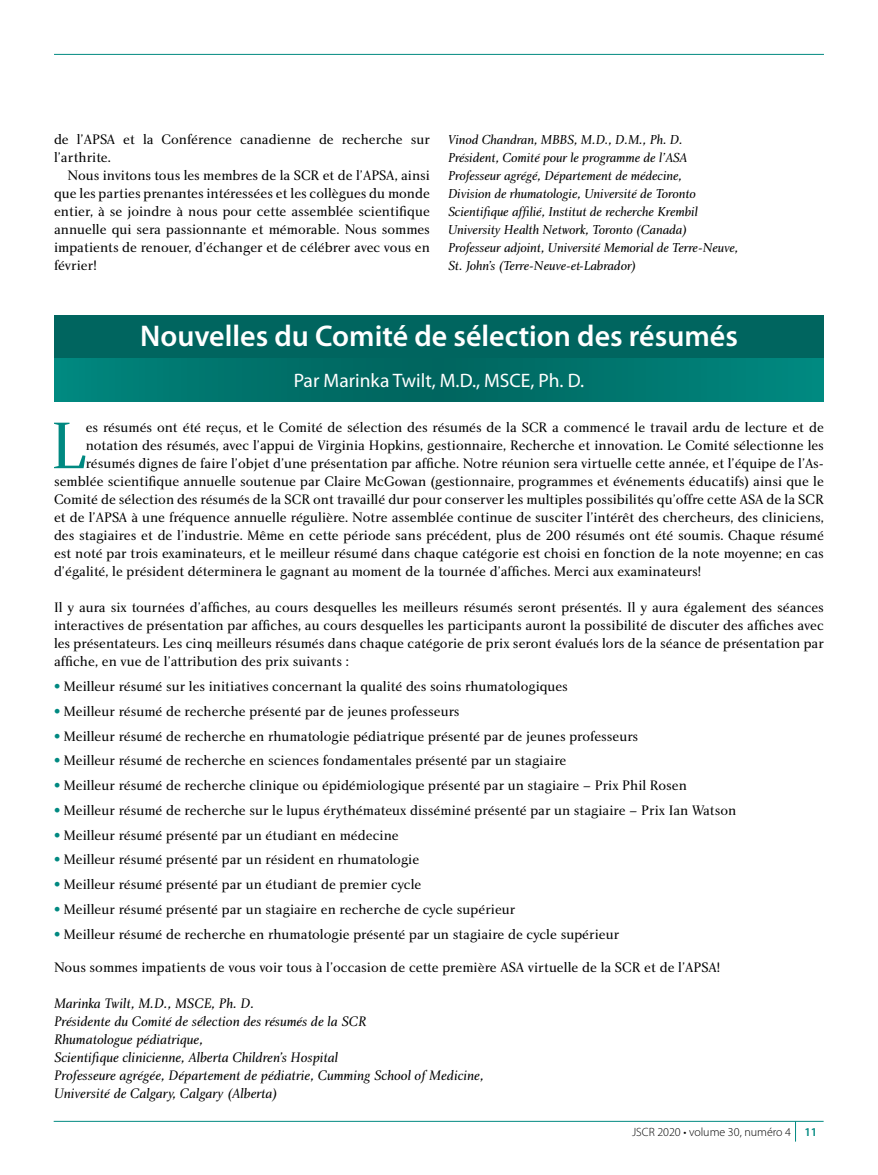
<style>
.page{position:relative;width:878px;height:1175px;background:#fff}
.page>*{position:absolute;margin:0;border:0;box-sizing:border-box;transform-origin:0 0}
.t1{font:68.25px "Charlotte Book Plain";color:#008981}
.t2{font:600 30px "Myriad Pro";color:#fff}
.t3{font:19.5px "Myriad Pro";color:#fff}
.t4{font:14.25px/18px "Charlotte Book Plain";color:#000;text-align:justify}
.t5{font:14.25px/18px "Charlotte Book Italic Plain";color:#000}
.t6{font:13.5px/18px "Charlotte Book Italic Plain";letter-spacing:-.005em;color:#000}
.t7{font:300 12px "Myriad Pro";color:#000}
.s1{color:#008981}
.s2{font-weight:600;color:#008981}
</style>
<div class="page">
<hr style="left:54px;top:54px;width:770px;height:1px;background:#008981">
<hr style="left:54px;top:1120px;width:769px;height:1px;background:#008981">
<svg style="left:795px;top:1121px;width:1px;height:20px"></svg>
<div style="left:54px;top:315px;width:770px;height:43px;background:#00655f"></div>
<svg style="left:54px;top:358px;width:770px;height:43px;background:#00756e"></svg>
<p class="t4" style="left:54px;top:130px;width:377px">de l’APSA et la Conférence canadienne de recherche sur l’arthrite.</p>
<p class="t4" style="left:54px;top:166px;width:377px;text-indent:13px">Nous invitons tous les membres de la SCR et de l’APSA, ainsi que les parties prenantes intéressées et les collègues du monde entier, à se joindre à nous pour cette assemblée scientifique annuelle qui sera passionnante et mémorable. Nous sommes impatients de renouer, d’échanger et de célébrer avec vous en février!</p>
<p class="t6" style="left:448px;top:130px;width:292px">Vinod Chandran, MBBS, M.D., D.M., Ph. D.<br>Président, Comité pour le programme de l’ASA Professeur agrégé, Département de médecine,<br>Division de rhumatologie, Université de Toronto Scientifique affilié, Institut de recherche Krembil University Health Network, Toronto (Canada)<br>Professeur adjoint, Université Memorial de Terre-Neuve, St. John’s (Terre-Neuve-et-Labrador)</p>
<h2 class="t2" style="left:140px;top:319px;width:599px">Nouvelles du Comité de sélection des résumés</h2>
<h3 class="t3" style="left:294px;top:370px;width:292px">Par Marinka Twilt, M.D., MSCE, Ph. D.</h3>
<h1 class="t1" style="left:51px;top:405px;width:37px">L</h1>
<p class="t4" style="left:86px;top:418px;width:739px">es résumés ont été reçus, et le Comité de sélection des résumés de la SCR a commencé le travail ardu de lecture et de</p>
<p class="t4" style="left:86px;top:436px;width:739px">notation des résumés, avec l’appui de Virginia Hopkins, gestionnaire, Recherche et innovation. Le Comité sélectionne les</p>
<p class="t4" style="left:86px;top:454px;width:739px">résumés dignes de faire l’objet d’une présentation par affiche. Notre réunion sera virtuelle cette année, et l’équipe de l’As-</p>
<p class="t4" style="left:54px;top:472px;width:771px">semblée scientifique annuelle soutenue par Claire McGowan (gestionnaire, programmes et événements éducatifs) ainsi que le</p>
<p class="t4" style="left:54px;top:490px;width:771px">Comité de sélection des résumés de la SCR ont travaillé dur pour conserver les multiples possibilités qu’offre cette ASA de la SCR</p>
<p class="t4" style="left:54px;top:508px;width:771px">et de l’APSA à une fréquence annuelle régulière. Notre assemblée continue de susciter l’intérêt des chercheurs, des cliniciens,</p>
<p class="t4" style="left:54px;top:526px;width:771px">des stagiaires et de l’industrie. Même en cette période sans précédent, plus de 200 résumés ont été soumis. Chaque résumé</p>
<p class="t4" style="left:54px;top:544px;width:771px">est noté par trois examinateurs, et le meilleur résumé dans chaque catégorie est choisi en fonction de la note moyenne; en cas</p>
<p class="t4" style="left:54px;top:562px;width:648px">d’égalité, le président déterminera le gagnant au moment de la tournée d’affiches. Merci aux examinateurs!</p>
<p class="t4" style="left:54px;top:598px;width:771px">Il y aura six tournées d’affiches, au cours desquelles les meilleurs résumés seront présentés. Il y aura également des séances interactives de présentation par affiches, au cours desquelles les participants auront la possibilité de discuter des affiches avec les présentateurs. Les cinq meilleurs résumés dans chaque catégorie de prix seront évalués lors de la séance de présentation par affiche, en vue de l’attribution des prix suivants :</p>
<p class="t4" style="left:54px;top:677px;width:515px"><span class="s1">•</span> Meilleur résumé sur les initiatives concernant la qualité des soins rhumatologiques</p>
<p class="t4" style="left:54px;top:702px;width:407px"><span class="s1">•</span> Meilleur résumé de recherche présenté par de jeunes professeurs</p>
<p class="t4" style="left:54px;top:726px;width:585px"><span class="s1">•</span> Meilleur résumé de recherche en rhumatologie pédiatrique présenté par de jeunes professeurs</p>
<p class="t4" style="left:54px;top:751px;width:514px"><span class="s1">•</span> Meilleur résumé de recherche en sciences fondamentales présenté par un stagiaire</p>
<p class="t4" style="left:54px;top:776px;width:634px"><span class="s1">•</span> Meilleur résumé de recherche clinique ou épidémiologique présenté par un stagiaire – Prix Phil Rosen</p>
<p class="t4" style="left:54px;top:801px;width:683px"><span class="s1">•</span> Meilleur résumé de recherche sur le lupus érythémateux disséminé présenté par un stagiaire – Prix Ian Watson</p>
<p class="t4" style="left:54px;top:825px;width:346px"><span class="s1">•</span> Meilleur résumé présenté par un étudiant en médecine</p>
<p class="t4" style="left:54px;top:850px;width:367px"><span class="s1">•</span> Meilleur résumé présenté par un résident en rhumatologie</p>
<p class="t4" style="left:54px;top:875px;width:369px"><span class="s1">•</span> Meilleur résumé présenté par un étudiant de premier cycle</p>
<p class="t4" style="left:54px;top:900px;width:463px"><span class="s1">•</span> Meilleur résumé présenté par un stagiaire en recherche de cycle supérieur</p>
<p class="t4" style="left:54px;top:924px;width:566px"><span class="s1">•</span> Meilleur résumé de recherche en rhumatologie présenté par un stagiaire de cycle supérieur</p>
<p class="t4" style="left:54px;top:958px;width:667px">Nous sommes impatients de vous voir tous à l’occasion de cette première ASA virtuelle de la SCR et de l’APSA!</p>
<p class="t5" style="left:54px;top:994px;width:431px">Marinka Twilt, M.D., MSCE, Ph. D.<br>Présidente du Comité de sélection des résumés de la SCR<br>Rhumatologue pédiatrique,<br>Scientifique clinicienne, Alberta Children’s Hospital<br>Professeure agrégée, Département de pédiatrie, Cumming School of Medicine, Université de Calgary, Calgary (Alberta)</p>
<p class="t7" style="left:632px;top:1125px;width:187px">JSCR 2020 • volume 30, numéro 4 <span class="s2">11</span></p>
</div>
